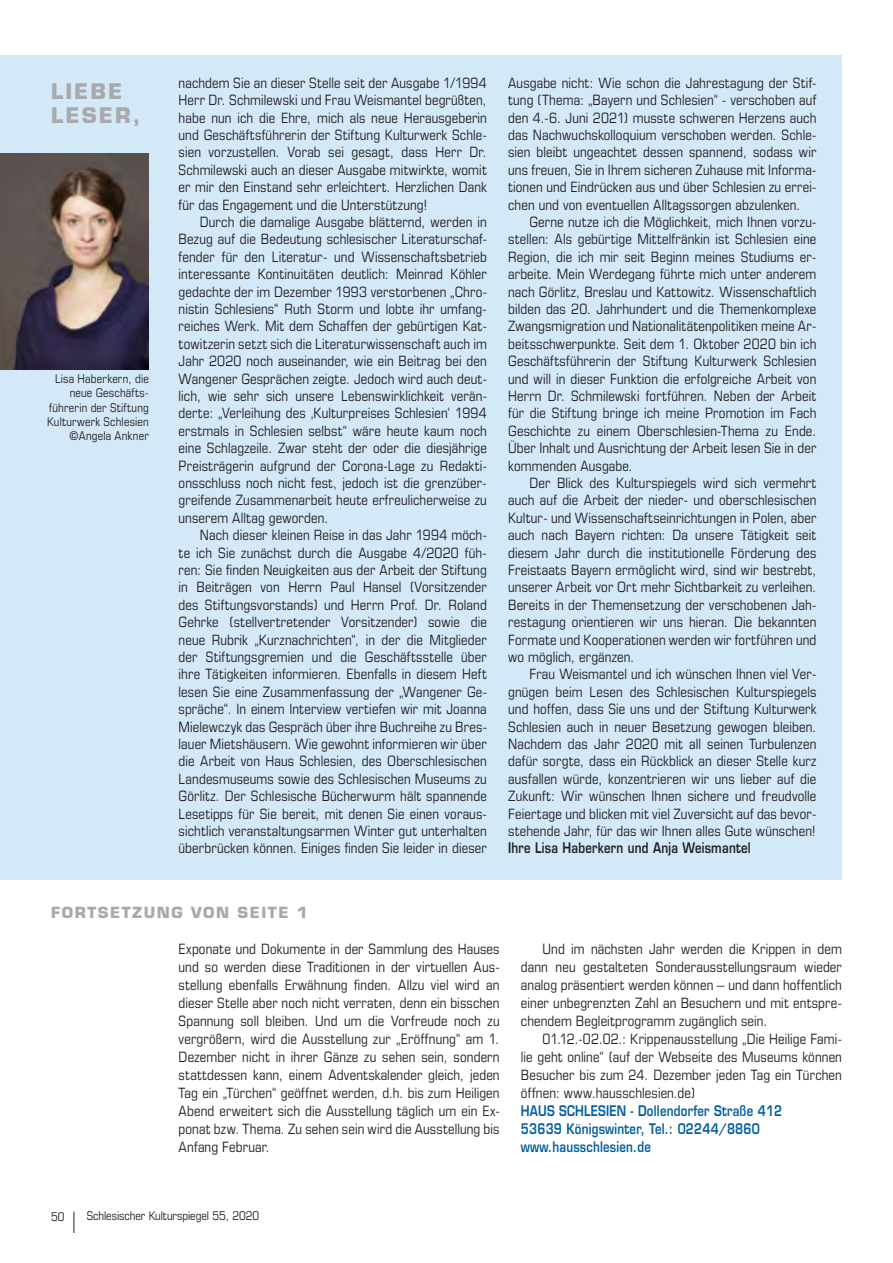
<style>
.page{position:relative;width:893px;height:1263px;background:#fff}
.page>*{position:absolute;margin:0;border:0;box-sizing:border-box;transform-origin:0 0}
.t1{font:700 21px/24px "Eurostile";letter-spacing:.1em;color:#a8a9ad}
.t2{font:700 15px "Eurostile";letter-spacing:.1em;color:#a8a9ad}
.t3{font:condensed 14.25px/17.4px "Eurostile LTCE";letter-spacing:.01em;color:#231f20;text-align:justify}
.t4{font:600 14.25px/18px "Eurostile";letter-spacing:.02em;color:#015f9e;scale:.8 1}
.t5{font:600 14.25px "Eurostile";letter-spacing:.02em;color:#231f20;scale:.8 1}
.t6{font:condensed 12px/14.2px "Eurostile LTCE";letter-spacing:.015em;color:#231f20;text-align:right}
</style>
<div class="page">
<svg style="left:74px;top:1212px;width:1px;height:21px"></svg>
<div style="left:0;top:55px;width:842px;height:825px;background:#d4e9f7"></div>
<img style="left:0;top:153px;width:149px;height:217px">
<h1 class="t1" style="left:51px;top:79px;width:91px">LIEBE<br>LESER,</h1>
<p class="t3" style="left:179px;top:74px;width:310px">nachdem Sie an dieser Stelle seit der Ausgabe 1/1994<br>Herr Dr. Schmilewski und Frau Weismantel begrüßten, habe nun ich die Ehre, mich als neue Herausgeberin und Geschäftsführerin der Stiftung Kulturwerk Schle&shy;sien vorzustellen. Vorab sei gesagt, dass Herr Dr.<br>Schmilewski auch an dieser Ausgabe mitwirkte, womit er mir den Einstand sehr erleichtert. Herzlichen Dank für das Engagement und die Unterstützung!</p>
<p class="t3" style="left:179px;top:213px;width:310px;text-indent:21px">Durch die damalige Ausgabe blätternd, werden in Bezug auf die Bedeutung schlesischer Literaturschaf&shy;fender für den Literatur- und Wissenschaftsbetrieb interessante Kontinuitäten deutlich: Meinrad Köhler gedachte der im Dezember 1993 verstorbenen „Chro&shy;nistin Schlesiens“ Ruth Storm und lobte ihr umfang&shy;reiches Werk. Mit dem Schaffen der gebürtigen Kat&shy;towitzerin setzt sich die Literaturwissenschaft auch im Jahr 2020 noch auseinander, wie ein Beitrag bei den Wangener Gesprächen zeigte. Jedoch wird auch deut&shy;lich, wie sehr sich unsere Lebenswirklichkeit verän&shy;derte: „Verleihung des ‚Kulturpreises Schlesien‘ 1994 erstmals in Schlesien selbst“ wäre heute kaum noch eine Schlagzeile. Zwar steht der oder die diesjährige Preisträgerin aufgrund der Corona-Lage zu Redakti&shy;onsschluss noch nicht fest, jedoch ist die grenzüber&shy;greifende Zusammenarbeit heute erfreulicherweise zu unserem Alltag geworden.</p>
<p class="t3" style="left:179px;top:526px;width:310px;text-indent:21px">Nach dieser kleinen Reise in das Jahr 1994 möch&shy;te ich Sie zunächst durch die Ausgabe 4/2020 füh&shy;ren: Sie finden Neuigkeiten aus der Arbeit der Stiftung in Beiträgen von Herrn Paul Hansel (Vorsitzender des Stiftungsvorstands) und Herrn Prof. Dr. Roland Gehrke (stellvertretender Vorsitzender) sowie die neue Rubrik „Kurznachrichten“, in der die Mitglieder der Stiftungsgremien und die Geschäftsstelle über ihre Tätigkeiten informieren. Ebenfalls in diesem Heft lesen Sie eine Zusammenfassung der „Wangener Ge&shy;spräche“. In einem Interview vertiefen wir mit Joanna Mielewczyk das Gespräch über ihre Buchreihe zu Bres&shy;lauer Mietshäusern. Wie gewohnt informieren wir über die Arbeit von Haus Schlesien, des Oberschlesischen Landesmuseums sowie des Schlesischen Museums zu Görlitz. Der Schlesische Bücherwurm hält spannende Lesetipps für Sie bereit, mit denen Sie einen voraus&shy;sichtlich veranstaltungsarmen Winter gut unterhalten überbrücken können. Einiges finden Sie leider in dieser</p>
<p class="t6" style="left:47px;top:372px;width:103px">Lisa Haberkern, die neue Geschäfts&shy;führerin der Stiftung<br>Kulturwerk Schlesien ©Angela Ankner</p>
<p class="t3" style="left:508px;top:74px;width:310px">Ausgabe nicht: Wie schon die Jahrestagung der Stif&shy;tung (Thema: „Bayern und Schlesien“ - verschoben auf den 4.-6. Juni 2021) musste schweren Herzens auch das Nachwuchskolloquium verschoben werden. Schle&shy;sien bleibt ungeachtet dessen spannend, sodass wir uns freuen, Sie in Ihrem sicheren Zuhause mit Informa&shy;tionen und Eindrücken aus und über Schlesien zu errei&shy;chen und von eventuellen Alltagssorgen abzulenken.</p>
<p class="t3" style="left:508px;top:213px;width:310px;text-indent:21px">Gerne nutze ich die Möglichkeit, mich Ihnen vorzu&shy;stellen: Als gebürtige Mittelfränkin ist Schlesien eine Region, die ich mir seit Beginn meines Studiums er&shy;arbeite. Mein Werdegang führte mich unter anderem nach Görlitz, Breslau und Kattowitz. Wissenschaftlich bilden das 20. Jahrhundert und die Themenkomplexe Zwangsmigration und Nationalitätenpolitiken meine Ar&shy;beitsschwerpunkte. Seit dem 1. Oktober 2020 bin ich Geschäftsführerin der Stiftung Kulturwerk Schlesien und will in dieser Funktion die erfolgreiche Arbeit von Herrn Dr. Schmilewski fortführen. Neben der Arbeit für die Stiftung bringe ich meine Promotion im Fach Geschichte zu einem Oberschlesien-Thema zu Ende.<br>Über Inhalt und Ausrichtung der Arbeit lesen Sie in der kommenden Ausgabe.</p>
<p class="t3" style="left:508px;top:474px;width:310px;text-indent:21px">Der Blick des Kulturspiegels wird sich vermehrt auch auf die Arbeit der nieder- und oberschlesischen Kultur- und Wissenschaftseinrichtungen in Polen, aber auch nach Bayern richten: Da unsere Tätigkeit seit diesem Jahr durch die institutionelle Förderung des Freistaats Bayern ermöglicht wird, sind wir bestrebt, unserer Arbeit vor Ort mehr Sichtbarkeit zu verleihen.<br>Bereits in der Themensetzung der verschobenen Jah&shy;restagung orientieren wir uns hieran. Die bekannten Formate und Kooperationen werden wir fortführen und wo möglich, ergänzen.</p>
<p class="t3" style="left:508px;top:665px;width:310px;text-indent:21px">Frau Weismantel und ich wünschen Ihnen viel Ver&shy;gnügen beim Lesen des Schlesischen Kulturspiegels und hoffen, dass Sie uns und der Stiftung Kulturwerk Schlesien auch in neuer Besetzung gewogen bleiben.<br>Nachdem das Jahr 2020 mit all seinen Turbulenzen dafür sorgte, dass ein Rückblick an dieser Stelle kurz ausfallen würde, konzentrieren wir uns lieber auf die Zukunft: Wir wünschen Ihnen sichere und freudvolle Feiertage und blicken mit viel Zuversicht auf das bevor&shy;stehende Jahr, für das wir Ihnen alles Gute wünschen!</p>
<p class="t5" style="left:508px;top:839px;width:305px">Ihre Lisa Haberkern und Anja Weismantel</p>
<p class="t2" style="left:51px;top:903px;width:258px">FORTSETZUNG VON SEITE 1</p>
<p class="t3" style="left:179px;top:940px;width:323px;line-height:18px">Exponate und Dokumente in der Sammlung des Hauses und so werden diese Traditionen in der virtuellen Aus&shy;stellung ebenfalls Erwähnung finden. Allzu viel wird an dieser Stelle aber noch nicht verraten, denn ein bisschen Spannung soll bleiben. Und um die Vorfreude noch zu vergrößern, wird die Ausstellung zur „Eröffnung“ am 1.<br>Dezember nicht in ihrer Gänze zu sehen sein, sondern stattdessen kann, einem Adventskalender gleich, jeden Tag ein „Türchen“ geöffnet werden, d.h. bis zum Heiligen Abend erweitert sich die Ausstellung täglich um ein Ex&shy;ponat bzw. Thema. Zu sehen sein wird die Ausstellung bis Anfang Februar.</p>
<p class="t3" style="left:521px;top:940px;width:323px;line-height:18px;text-indent:22px">Und im nächsten Jahr werden die Krippen in dem dann neu gestalteten Sonderausstellungsraum wieder analog präsentiert werden können – und dann hoffentlich einer unbegrenzten Zahl an Besuchern und mit entspre&shy;chendem Begleitprogramm zugänglich sein.</p>
<p class="t3" style="left:521px;top:1030px;width:323px;line-height:18px;text-indent:22px">01.12.-02.02.: Krippenausstellung „Die Heilige Fami&shy;lie geht online“ (auf der Webseite des Museums können Besucher bis zum 24. Dezember jeden Tag ein Türchen öffnen: www.hausschlesien.de)</p>
<p class="t4" style="left:521px;top:1102px;width:328px">HAUS SCHLESIEN - Dollendorfer Straße 412<br>53639 Königswinter, Tel.: 02244/8860 www.hausschlesien.de</p>
<p class="t6" style="left:51px;top:1209px;width:15px">50</p>
<p class="t6" style="left:87px;top:1209px;width:174px">Schlesischer Kulturspiegel 55, 2020</p>
</div>
